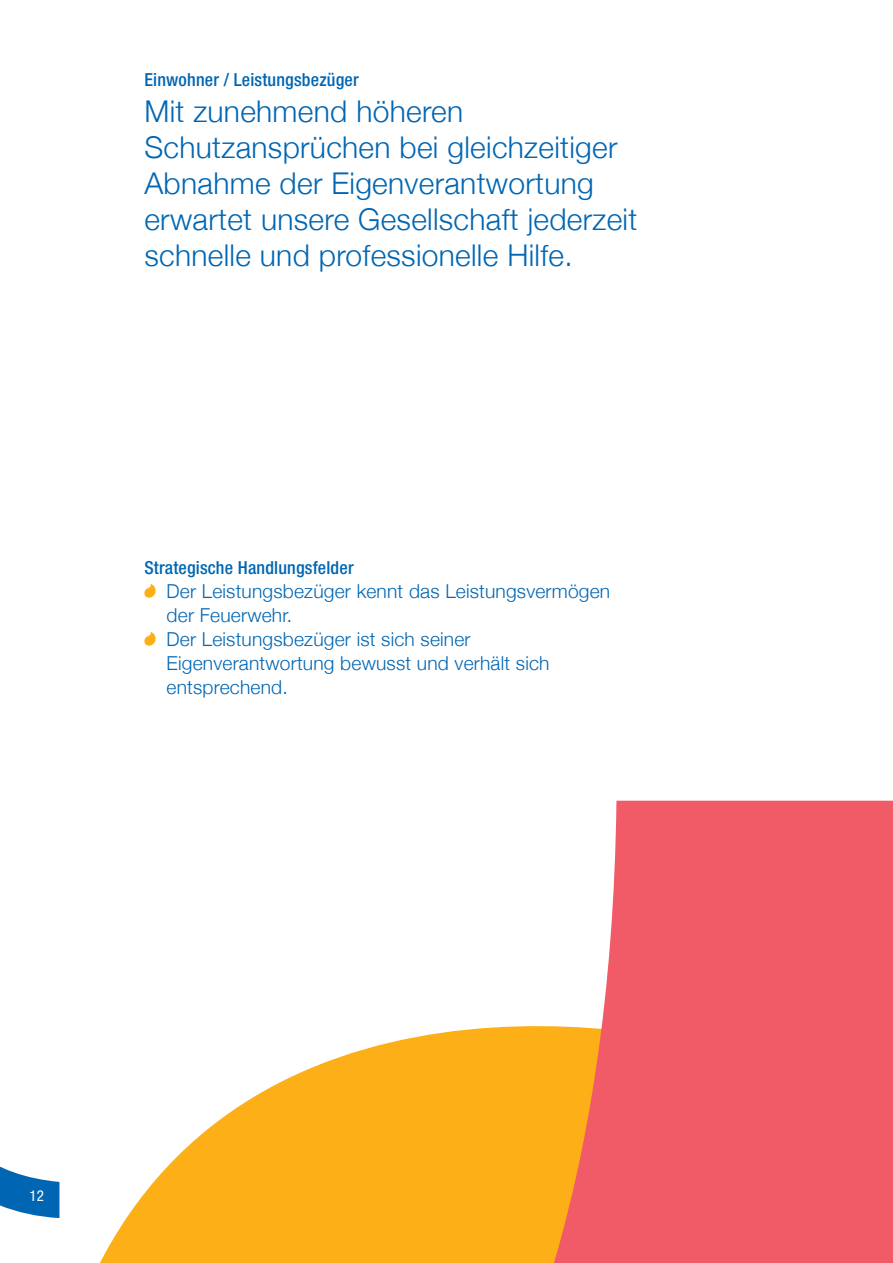
<style>
.page{position:relative;width:893px;height:1263px;background:#fff}
.page>*{position:absolute;margin:0;border:0;box-sizing:border-box;transform-origin:0 0}
.t1{font:300 30px/36px "Helvetica Neue";letter-spacing:.01em;color:#0066b3}
.t2{font:300 19.2px/24px "Helvetica Neue";letter-spacing:.01em;color:#0066b3}
.t3{font:500 condensed 18px "Helvetica Neue";letter-spacing:.01em;color:#0066b3}
.t4{font:condensed 15px "Helvetica Neue";color:#fff}
</style>
<div class="page">
<svg style="left:144px;top:584px;width:12px;height:14px"></svg>
<svg style="left:144px;top:632px;width:12px;height:14px"></svg>
<svg style="left:0;top:801px;width:893px;height:462px"></svg>
<p class="t3" style="left:144px;top:69px;width:216px">Einwohner / Leistungsbezüger</p>
<p class="t1" style="left:144px;top:92px;width:494px">Mit zunehmend höheren Schutzansprüchen bei gleichzeitiger Abnahme der Eigenverantwortung erwartet unsere Gesellschaft jederzeit schnelle und professionelle Hilfe.</p>
<p class="t3" style="left:144px;top:556px;width:211px">Strategische Handlungsfelder</p>
<p class="t2" style="left:167px;top:578px;width:445px">Der Leistungsbezüger kennt das Leistungsvermögen der Feuerwehr.<br>Der Leistungsbezüger ist sich seiner Eigenverantwortung bewusst und verhält sich entsprechend.</p>
<p class="t4" style="left:30px;top:1187px;width:16px">12</p>
</div>
